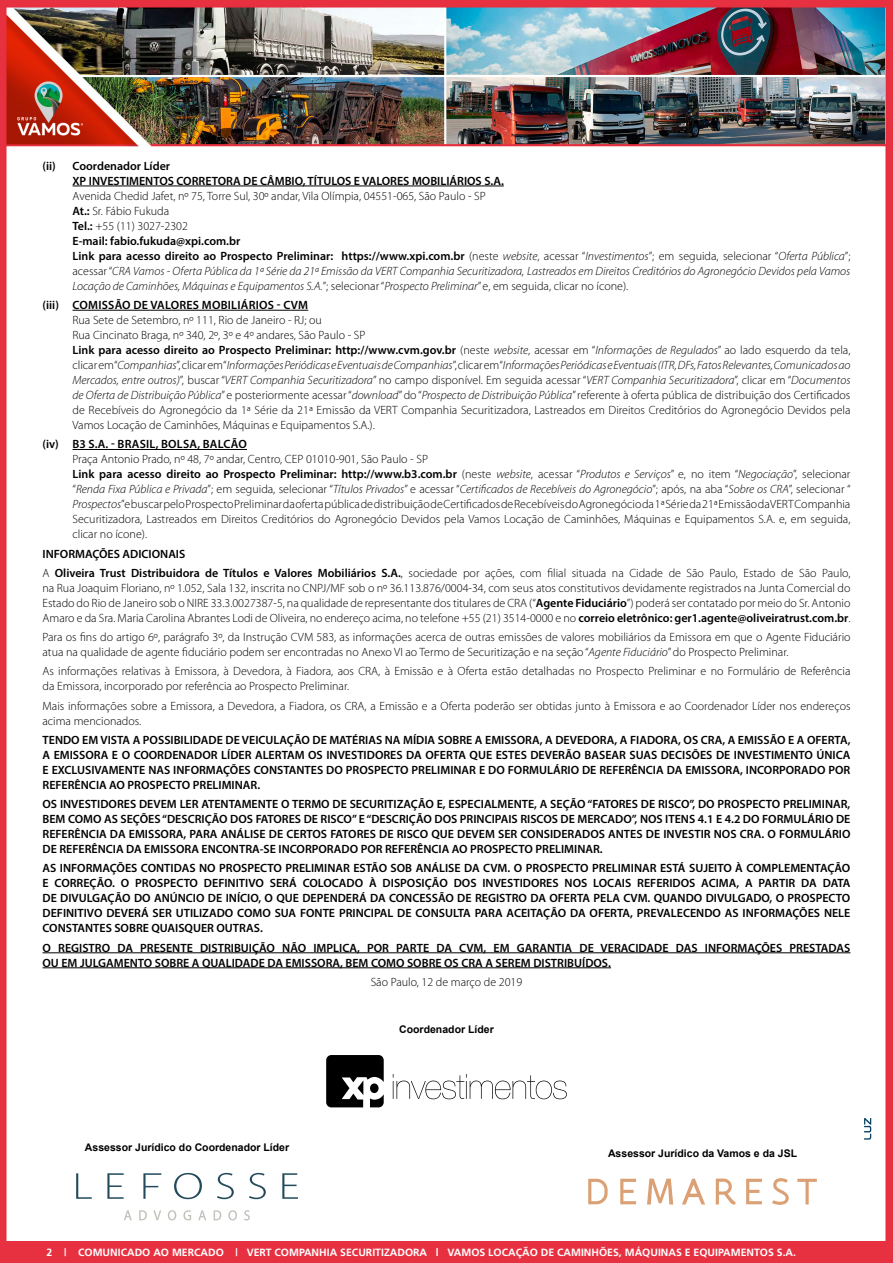
<style>
.page{position:relative;width:893px;height:1263px;background:#fff}
.page>*{position:absolute;margin:0;border:0;box-sizing:border-box;transform-origin:0 0}
.t1{font:300 12px/15px "Myriad Pro";color:#000}
.t2{font:600 12px/15px "Myriad Pro";color:#000}
.t3{font:italic 300 12px/15px "Myriad Pro";color:#000}
.t4{font:600 12px "Myriad Pro";letter-spacing:.02em;color:#000}
.t5{font:700 10.5px "Frutiger";color:#fff}
.t6{font:700 10.5px "Arial";color:#000}
.s1{font-style:normal}
.s2{font-weight:600;font-style:normal}
.s3{font-weight:600}
.s4{font-style:italic}
.s5{font-weight:300}
</style>
<div class="page">
<img style="left:0;top:0;width:893px;height:1241px">
<div style="left:0;top:1241px;width:893px;height:22px;background:#e73141"></div>
<hr style="left:73px;top:186px;width:431px;height:1px;background:#000">
<hr style="left:73px;top:310px;width:235px;height:1px;background:#000">
<hr style="left:73px;top:449px;width:174px;height:1px;background:#000">
<hr style="left:43px;top:952px;width:807px;height:1px;background:#000">
<hr style="left:43px;top:967px;width:568px;height:1px;background:#000">
<svg style="left:326px;top:1055px;width:58px;height:52px"></svg>
<div style="left:370px;top:1083px;width:9px;height:10px;background:#000;border-radius:50%"></div>
<svg style="left:393px;top:1074px;width:174px;height:25px"></svg>
<svg style="left:76px;top:1173px;width:16px;height:26px"></svg>
<svg style="left:107px;top:1173px;width:17px;height:26px"></svg>
<svg style="left:143px;top:1173px;width:18px;height:26px"></svg>
<svg style="left:174px;top:1173px;width:28px;height:26px"></svg>
<svg style="left:217px;top:1173px;width:17px;height:26px"></svg>
<svg style="left:249px;top:1173px;width:17px;height:26px"></svg>
<svg style="left:282px;top:1173px;width:16px;height:26px"></svg>
<svg style="left:124px;top:1210px;width:8px;height:10px"></svg>
<svg style="left:139px;top:1210px;width:8px;height:10px"></svg>
<svg style="left:153px;top:1210px;width:8px;height:10px"></svg>
<svg style="left:168px;top:1210px;width:8px;height:10px"></svg>
<svg style="left:183px;top:1210px;width:8px;height:10px"></svg>
<svg style="left:198px;top:1210px;width:8px;height:10px"></svg>
<svg style="left:214px;top:1210px;width:7px;height:10px"></svg>
<svg style="left:228px;top:1210px;width:9px;height:10px"></svg>
<svg style="left:244px;top:1210px;width:6px;height:10px"></svg>
<svg style="left:588px;top:1179px;width:20px;height:25px"></svg>
<svg style="left:620px;top:1179px;width:16px;height:25px"></svg>
<svg style="left:746px;top:1179px;width:16px;height:25px"></svg>
<svg style="left:647px;top:1178px;width:26px;height:26px"></svg>
<svg style="left:682px;top:1178px;width:23px;height:26px"></svg>
<svg style="left:716px;top:1178px;width:19px;height:26px"></svg>
<svg style="left:797px;top:1179px;width:20px;height:25px"></svg>
<svg style="left:772px;top:1178px;width:17px;height:27px"></svg>
<svg style="left:864px;top:1118px;width:7px;height:21px"></svg>
<p class="t2" style="left:73px;top:158px;width:433px;text-indent:-30px">(ii) Coordenador Líder<br>XP INVESTIMENTOS CORRETORA DE CÂMBIO, TÍTULOS E VALORES MOBILIÁRIOS S.A.</p>
<p class="t3" style="left:73px;top:189px;width:779px"><span class="s1">Avenida Chedid Jafet, nº 75, Torre Sul, 30º andar, Vila Olímpia, 04551-065, São Paulo - SP<br></span><span class="s2">At.:</span> <span class="s1">Sr. Fábio Fukuda<br></span><span class="s2">Tel.:</span> <span class="s1">+55 (11) 3027-2302<br></span><span class="s2">E-mail: fabio.fukuda@xpi.com.br<br>Link para acesso direito ao Prospecto Preliminar: https://www.xpi.com.br</span> <span class="s1">(neste</span> website<span class="s1">, acessar “</span>Investimentos<span class="s1">”; em seguida, selecionar “</span>Oferta Pública<span class="s1">”; acessar “</span>CRA Vamos - Oferta Pública da 1ª Série da 21ª Emissão da VERT Companhia Securitizadora, Lastreados em Direitos Creditórios do Agronegócio Devidos pela Vamos Locação de Caminhões, Máquinas e Equipamentos S.A.<span class="s1">”; selecionar “</span>Prospecto Preliminar<span class="s1">” e, em seguida, clicar no ícone).</span></p>
<p class="t4" style="left:43px;top:297px;width:267px">(iii) COMISSÃO DE VALORES MOBILIÁRIOS - CVM</p>
<p class="t1" style="left:73px;top:313px;width:779px">Rua Sete de Setembro, nº 111, Rio de Janeiro - RJ; ou<br>Rua Cincinato Braga, nº 340, 2º, 3º e 4º andares, São Paulo - SP<br><span class="s3">Link para acesso direito ao Prospecto Preliminar: http://www.cvm.gov.br</span> (neste <span class="s4">website</span>, acessar em “<span class="s4">Informações de Regulados</span>” ao lado esquerdo da tela, clicar em “<span class="s4">Companhias</span>”, clicar em “<span class="s4">Informações Periódicas e Eventuais de Companhias</span>”, clicar em “<span class="s4">Informações Periódicas e Eventuais (ITR, DFs, Fatos Relevantes, Comunicados ao Mercados, entre outros)</span>”, buscar “<span class="s4">VERT Companhia Securitizadora</span>” no campo disponível. Em seguida acessar “<span class="s4">VERT Companhia Securitizadora</span>”, clicar em “<span class="s4">Documentos de Oferta de Distribuição Pública</span>” e posteriormente acessar “<span class="s4">download</span>” do “<span class="s4">Prospecto de Distribuição Pública</span>” referente à oferta pública de distribuição dos Certificados de Recebíveis do Agronegócio da 1ª Série da 21ª Emissão da VERT Companhia Securitizadora, Lastreados em Direitos Creditórios do Agronegócio Devidos pela Vamos Locação de Caminhões, Máquinas e Equipamentos S.A.).</p>
<p class="t4" style="left:43px;top:437px;width:206px">(iv) B3 S.A. - BRASIL, BOLSA, BALCÃO</p>
<p class="t1" style="left:73px;top:452px;width:779px">Praça Antonio Prado, nº 48, 7º andar, Centro, CEP 01010-901, São Paulo - SP<br><span class="s3">Link para acesso direito ao Prospecto Preliminar: http://www.b3.com.br</span> (neste <span class="s4">website</span>, acessar “<span class="s4">Produtos e Serviços</span>” e, no item “<span class="s4">Negociação</span>”, selecionar “<span class="s4">Renda Fixa Pública e Privada</span>”; em seguida, selecionar “<span class="s4">Títulos Privados</span>” e acessar “<span class="s4">Certificados de Recebíveis do Agronegócio</span>”; após, na aba “<span class="s4">Sobre os CRA</span>”, selecionar “ <span class="s4">Prospectos</span>” e buscar pelo Prospecto Preliminar da oferta pública de distribuição de Certificados de Recebíveis do Agronegócio da 1ª Série da 21ª Emissão da VERT Companhia Securitizadora, Lastreados em Direitos Creditórios do Agronegócio Devidos pela Vamos Locação de Caminhões, Máquinas e Equipamentos S.A. e, em seguida, clicar no ícone).</p>
<p class="t2" style="left:43px;top:544px;width:809px;line-height:19.2px">INFORMAÇÕES ADICIONAIS<br><span class="s5">A</span> Oliveira Trust Distribuidora de Títulos e Valores Mobiliários S.A.<span class="s5">, sociedade por ações, com filial situada na Cidade de São Paulo, Estado de São Paulo,</span></p>
<p class="t1" style="left:43px;top:580px;width:809px;text-align:justify">na Rua Joaquim Floriano, nº 1.052, Sala 132, inscrita no CNPJ/MF sob o nº 36.113.876/0004-34, com seus atos constitutivos devidamente registrados na Junta Comercial do Estado do Rio de Janeiro sob o NIRE 33.3.0027387-5, na qualidade de representante dos titulares de CRA (“<span class="s3">Agente Fiduciário</span>”) poderá ser contatado por meio do Sr. Antonio Amaro e da Sra. Maria Carolina Abrantes Lodi de Oliveira, no endereço acima, no telefone +55 (21) 3514-0000 e no <span class="s3">correio eletrônico: ger1.agente@oliveiratrust.com.br</span>.</p>
<p class="t1" style="left:43px;top:630px;width:809px">Para os fins do artigo 6º, parágrafo 3º, da Instrução CVM 583, as informações acerca de outras emissões de valores mobiliários da Emissora em que o Agente Fiduciário atua na qualidade de agente fiduciário podem ser encontradas no Anexo VI ao Termo de Securitização e na seção “<span class="s4">Agente Fiduciário</span>” do Prospecto Preliminar.</p>
<p class="t1" style="left:43px;top:664px;width:809px">As informações relativas à Emissora, à Devedora, à Fiadora, aos CRA, à Emissão e à Oferta estão detalhadas no Prospecto Preliminar e no Formulário de Referência da Emissora, incorporado por referência ao Prospecto Preliminar.</p>
<p class="t1" style="left:43px;top:698px;width:809px">Mais informações sobre a Emissora, a Devedora, a Fiadora, os CRA, a Emissão e a Oferta poderão ser obtidas junto à Emissora e ao Coordenador Líder nos endereços acima mencionados.</p>
<p class="t2" style="left:43px;top:732px;width:809px;text-align:justify">TENDO EM VISTA A POSSIBILIDADE DE VEICULAÇÃO DE MATÉRIAS NA MÍDIA SOBRE A EMISSORA, A DEVEDORA, A FIADORA, OS CRA, A EMISSÃO E A OFERTA, A EMISSORA E O COORDENADOR LÍDER ALERTAM OS INVESTIDORES DA OFERTA QUE ESTES DEVERÃO BASEAR SUAS DECISÕES DE INVESTIMENTO ÚNICA E EXCLUSIVAMENTE NAS INFORMAÇÕES CONSTANTES DO PROSPECTO PRELIMINAR E DO FORMULÁRIO DE REFERÊNCIA DA EMISSORA, INCORPORADO POR REFERÊNCIA AO PROSPECTO PRELIMINAR.</p>
<p class="t2" style="left:43px;top:796px;width:809px;text-align:justify">OS INVESTIDORES DEVEM LER ATENTAMENTE O TERMO DE SECURITIZAÇÃO E, ESPECIALMENTE, A SEÇÃO “FATORES DE RISCO”, DO PROSPECTO PRELIMINAR, BEM COMO AS SEÇÕES “DESCRIÇÃO DOS FATORES DE RISCO” E “DESCRIÇÃO DOS PRINCIPAIS RISCOS DE MERCADO”, NOS ITENS 4.1 E 4.2 DO FORMULÁRIO DE REFERÊNCIA DA EMISSORA, PARA ANÁLISE DE CERTOS FATORES DE RISCO QUE DEVEM SER CONSIDERADOS ANTES DE INVESTIR NOS CRA. O FORMULÁRIO DE REFERÊNCIA DA EMISSORA ENCONTRA-SE INCORPORADO POR REFERÊNCIA AO PROSPECTO PRELIMINAR.</p>
<p class="t2" style="left:43px;top:860px;width:809px;text-align:justify">AS INFORMAÇÕES CONTIDAS NO PROSPECTO PRELIMINAR ESTÃO SOB ANÁLISE DA CVM. O PROSPECTO PRELIMINAR ESTÁ SUJEITO À COMPLEMENTAÇÃO E CORREÇÃO. O PROSPECTO DEFINITIVO SERÁ COLOCADO À DISPOSIÇÃO DOS INVESTIDORES NOS LOCAIS REFERIDOS ACIMA, A PARTIR DA DATA DE DIVULGAÇÃO DO ANÚNCIO DE INÍCIO, O QUE DEPENDERÁ DA CONCESSÃO DE REGISTRO DA OFERTA PELA CVM. QUANDO DIVULGADO, O PROSPECTO DEFINITIVO DEVERÁ SER UTILIZADO COMO SUA FONTE PRINCIPAL DE CONSULTA PARA ACEITAÇÃO DA OFERTA, PREVALECENDO AS INFORMAÇÕES NELE CONSTANTES SOBRE QUAISQUER OUTRAS.</p>
<p class="t2" style="left:43px;top:940px;width:809px">O REGISTRO DA PRESENTE DISTRIBUIÇÃO NÃO IMPLICA, POR PARTE DA CVM, EM GARANTIA DE VERACIDADE DAS INFORMAÇÕES PRESTADAS<br>OU EM JULGAMENTO SOBRE A QUALIDADE DA EMISSORA, BEM COMO SOBRE OS CRA A SEREM DISTRIBUÍDOS.</p>
<p class="t1" style="left:371px;top:974px;width:153px">São Paulo, 12 de março de 2019</p>
<p class="t6" style="left:399px;top:1022px;width:96px">Coordenador Líder</p>
<p class="t6" style="left:85px;top:1140px;width:206px">Assessor Jurídico do Coordenador Líder</p>
<p class="t6" style="left:608px;top:1146px;width:191px">Assessor Jurídico da Vamos e da JSL</p>
<p class="t5" style="left:236px;top:1246px;width:562px">| VERT COMPANHIA SECURITIZADORA l VAMOS LOCAÇÃO DE CAMINHÕES, MÁQUINAS E EQUIPAMENTOS S.A.</p>
<p class="t5" style="left:78px;top:1246px;width:432px">AVISO AO MERCADO | VERT COMPANHIA SECURITIZADORA l SÃO MARTINHO S.A.</p>
<p class="t5" style="left:47px;top:1246px;width:179px">2 | COMUNICADO AO MERCADO</p>
</div>
